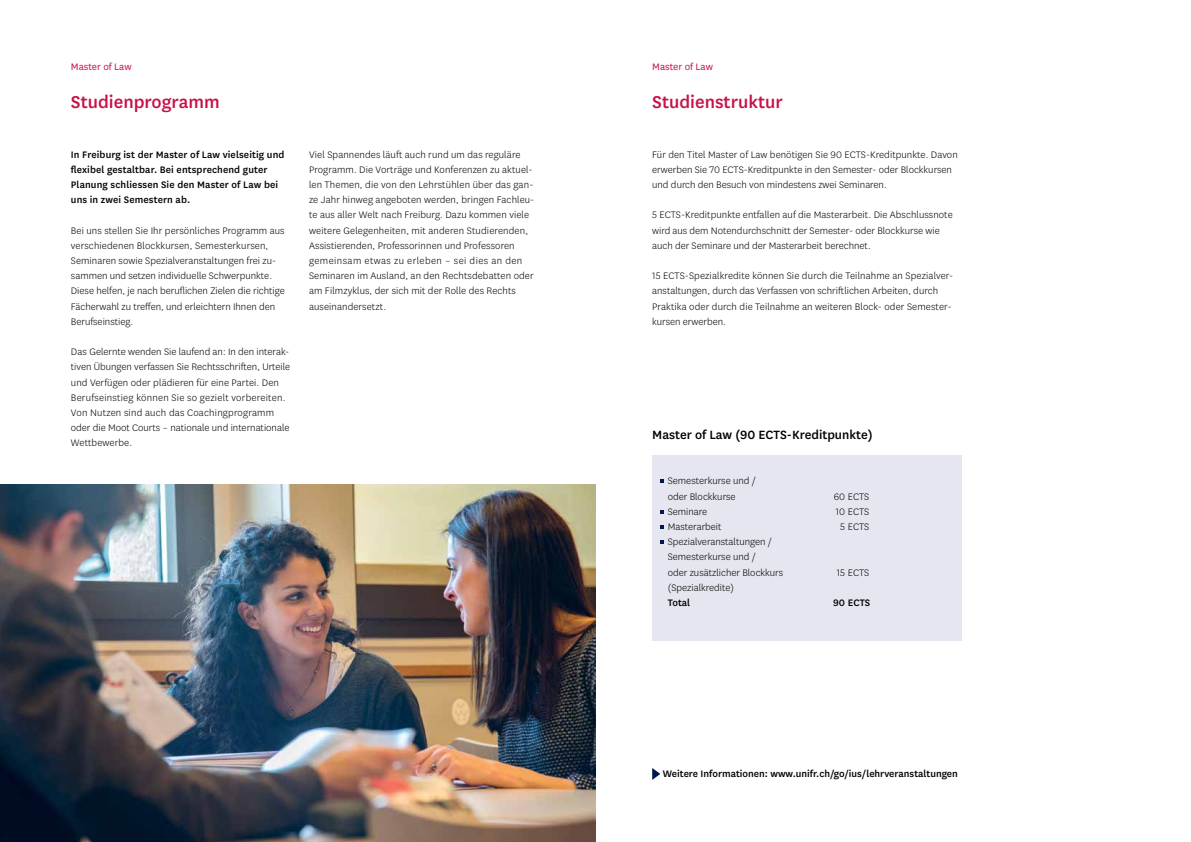
<style>
.page{position:relative;width:1191px;height:842px;background:#fff}
.page>*{position:absolute;margin:0;border:0;box-sizing:border-box;transform-origin:0 0}
.t1{font:500 20px "National Uni Fr";color:#c91146}
.t2{font:500 14px "National Uni Fr";color:#000}
.t3{font:300 11px/15.2px "National Uni Fr";letter-spacing:.005em;color:#000}
.t4{font:500 11px/15.2px "National Uni Fr";letter-spacing:.01em;color:#000}
.t5{font:11px "National Uni Fr";color:#c91146}
</style>
<div class="page">
<div style="left:652px;top:455px;width:309px;height:186px;background:#e5e6ef"></div>
<svg style="left:660px;top:480px;width:4px;height:3px"></svg>
<svg style="left:660px;top:510px;width:4px;height:3px"></svg>
<svg style="left:660px;top:525px;width:4px;height:4px"></svg>
<svg style="left:660px;top:540px;width:4px;height:4px"></svg>
<svg style="left:652px;top:768px;width:8px;height:12px"></svg>
<img style="left:0;top:485px;width:595px;height:357px">
<p class="t5" style="left:71px;top:60px;width:62px">Master of Law</p>
<p class="t5" style="left:652px;top:60px;width:62px">Master of Law</p>
<h1 class="t1" style="left:71px;top:88px;width:150px">Studienprogramm</h1>
<h1 class="t1" style="left:652px;top:88px;width:132px">Studienstruktur</h1>
<p class="t3" style="left:309px;top:146px;width:227px">Viel Spannendes läuft auch rund um das reguläre Programm. Die Vorträge und Konferenzen zu aktuel&shy;len Themen, die von den Lehrstühlen über das gan&shy;ze Jahr hinweg angeboten werden, bringen Fachleu&shy;te aus aller Welt nach Freiburg. Dazu kommen viele weitere Gelegenheiten, mit anderen Studierenden, Assistierenden, Professorinnen und Professoren gemeinsam etwas zu erleben – sei dies an den Seminaren im Ausland, an den Rechtsdebatten oder am Filmzyklus, der sich mit der Rolle des Rechts auseinandersetzt.</p>
<p class="t4" style="left:71px;top:146px;width:215px">In Freiburg ist der Master of Law vielseitig und flexibel gestaltbar. Bei entsprechend guter Planung schliessen Sie den Master of Law bei uns in zwei Semestern ab.</p>
<p class="t3" style="left:71px;top:222px;width:215px">Bei uns stellen Sie Ihr persönliches Programm aus verschiedenen Blockkursen, Semesterkursen, Seminaren sowie Spezialveranstaltungen frei zu&shy;sammen und setzen individuelle Schwerpunkte.<br>Diese helfen, je nach beruflichen Zielen die richtige Fächerwahl zu treffen, und erleichtern Ihnen den Berufseinstieg.</p>
<p class="t3" style="left:71px;top:344px;width:221px">Das Gelernte wenden Sie laufend an: In den interak&shy;tiven Übungen verfassen Sie Rechtsschriften, Urteile und Verfügen oder plädieren für eine Partei. Den Berufseinstieg können Sie so gezielt vorbereiten.<br>Von Nutzen sind auch das Coachingprogramm oder die Moot Courts – nationale und internationale Wettbewerbe.</p>
<p class="t3" style="left:652px;top:146px;width:307px">Für den Titel Master of Law benötigen Sie 90 ECTS-Kreditpunkte. Davon erwerben Sie 70 ECTS-Kreditpunkte in den Semester- oder Blockkursen und durch den Besuch von mindestens zwei Seminaren.</p>
<p class="t3" style="left:652px;top:207px;width:302px">5 ECTS-Kreditpunkte entfallen auf die Masterarbeit. Die Abschlussnote wird aus dem Notendurchschnitt der Semester- oder Blockkurse wie auch der Seminare und der Masterarbeit berechnet.</p>
<p class="t3" style="left:652px;top:268px;width:303px">15 ECTS-Spezialkredite können Sie durch die Teilnahme an Spezialver&shy;anstaltungen, durch das Verfassen von schriftlichen Arbeiten, durch Praktika oder durch die Teilnahme an weiteren Block- oder Semester&shy;kursen erwerben.</p>
<p class="t2" style="left:652px;top:425px;width:222px">Master of Law (90 ECTS-Kreditpunkte)</p>
<p class="t3" style="left:668px;top:473px;width:90px">Semesterkurse und / oder Blockkurse</p>
<p class="t3" style="left:833px;top:488px;width:37px">60 ECTS</p>
<p class="t3" style="left:668px;top:504px;width:41px">Seminare</p>
<p class="t3" style="left:835px;top:504px;width:35px">10 ECTS</p>
<p class="t3" style="left:668px;top:519px;width:55px">Masterarbeit</p>
<p class="t3" style="left:840px;top:519px;width:31px">5 ECTS</p>
<p class="t3" style="left:668px;top:534px;width:117px">Spezialveranstaltungen /<br>Semesterkurse und /<br>oder zusätzlicher Blockkurs</p>
<p class="t3" style="left:837px;top:564px;width:34px">15 ECTS</p>
<p class="t3" style="left:668px;top:580px;width:68px">(Spezialkredite)</p>
<p class="t4" style="left:668px;top:594px;width:24px">Total</p>
<p class="t4" style="left:833px;top:594px;width:39px">90 ECTS</p>
<p class="t4" style="left:663px;top:765px;width:297px">Weitere Informationen: www.unifr.ch/go/ius/lehrveranstaltungen</p>
</div>
